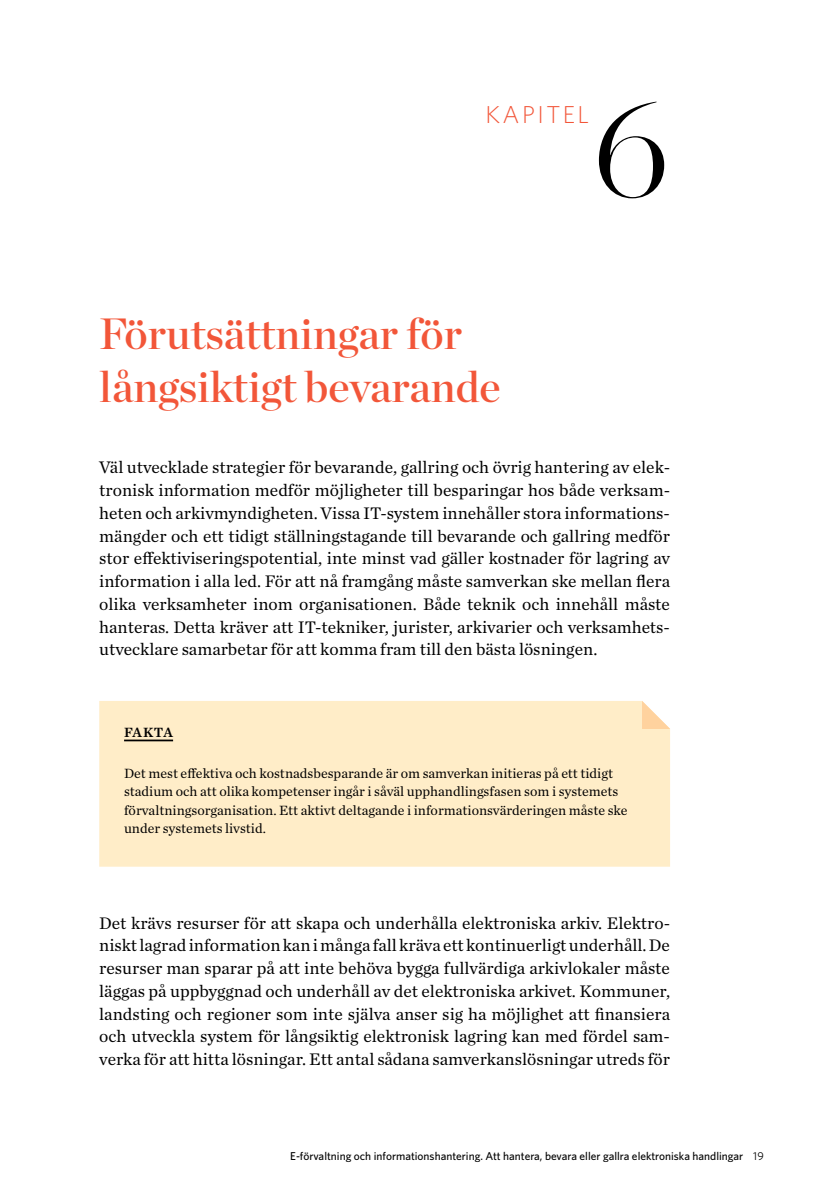
<style>
.page{position:relative;width:819px;height:1201px;background:#fff}
.page>*{position:absolute;margin:0;border:0;box-sizing:border-box;transform-origin:0 0}
.t1{font:200 140px "Chronicle Display";color:#000}
.t2{font:43.75px/52.5px "Chronicle Display Semi";color:#f25639}
.t3{font:300 24.5px "Whitney";letter-spacing:.1em;color:#f25639}
.t4{font:17.5px/22.8px "Chronicle Text G1";color:#000;text-align:justify}
.t5{font:14px/18.4px "Chronicle Text G1";color:#000}
.t6{font:14px "Chronicle Text G1 Semi";letter-spacing:.055em;color:#000}
.t7{font:500 11.38px "Whitney";color:#000}
.s1{font-weight:400}
</style>
<div class="page">
<div style="left:99px;top:701px;width:571px;height:165px;background:#ffedc8"></div>
<svg style="left:642px;top:701px;width:28px;height:28px"></svg>
<hr style="left:124px;top:739px;width:49px;height:2px;background:#000">
<h3 class="t3" style="left:485px;top:98px;width:105px">KAPITEL</h3>
<h1 class="t1" style="left:591px;top:41px;width:80px">6</h1>
<h2 class="t2" style="left:99px;top:304px;width:403px">Förutsättningar för långsiktigt bevarande</h2>
<p class="t4" style="left:99px;top:455px;width:572px">Väl utvecklade strategier för bevarande, gallring och övrig hantering av elek&shy;tronisk information medför möjligheter till besparingar hos både verksam&shy;heten och arkivmyndigheten. Vissa IT-system innehåller stora informations&shy;mängder och ett tidigt ställningstagande till bevarande och gallring medför stor effektiviseringspotential, inte minst vad gäller kostnader för lagring av information i alla led. För att nå framgång måste samverkan ske mellan flera olika verksamheter inom organisationen. Både teknik och innehåll måste hanteras. Detta kräver att IT-tekniker, jurister, arkivarier och verksamhets&shy;utvecklare samarbetar för att komma fram till den bästa lösningen.</p>
<p class="t6" style="left:124px;top:721px;width:50px">fakta</p>
<p class="t5" style="left:124px;top:763px;width:505px">Det mest effektiva och kostnadsbesparande är om samverkan initieras på ett tidigt stadium och att olika kompetenser ingår i såväl upphandlingsfasen som i systemets förvaltningsorganisation. Ett aktivt deltagande i informationsvärderingen måste ske under systemets livstid.</p>
<p class="t4" style="left:99px;top:910px;width:572px">Det krävs resurser för att skapa och underhålla elektroniska arkiv. Elektro&shy;niskt lagrad information kan i många fall kräva ett kontinuerligt underhåll. De resurser man sparar på att inte behöva bygga fullvärdiga arkivlokaler måste läggas på uppbyggnad och underhåll av det elektroniska arkivet. Kommuner, landsting och regioner som inte själva anser sig ha möjlighet att finansiera och utveckla system för långsiktig elektronisk lagring kan med fördel sam&shy;verka för att hitta lösningar. Ett antal sådana samverkanslösningar utreds för</p>
<p class="t7" style="left:290px;top:1148px;width:475px">E-förvaltning och informationshantering. Att hantera, bevara eller gallra elektroniska handlingar <span class="s1">19</span></p>
</div>
